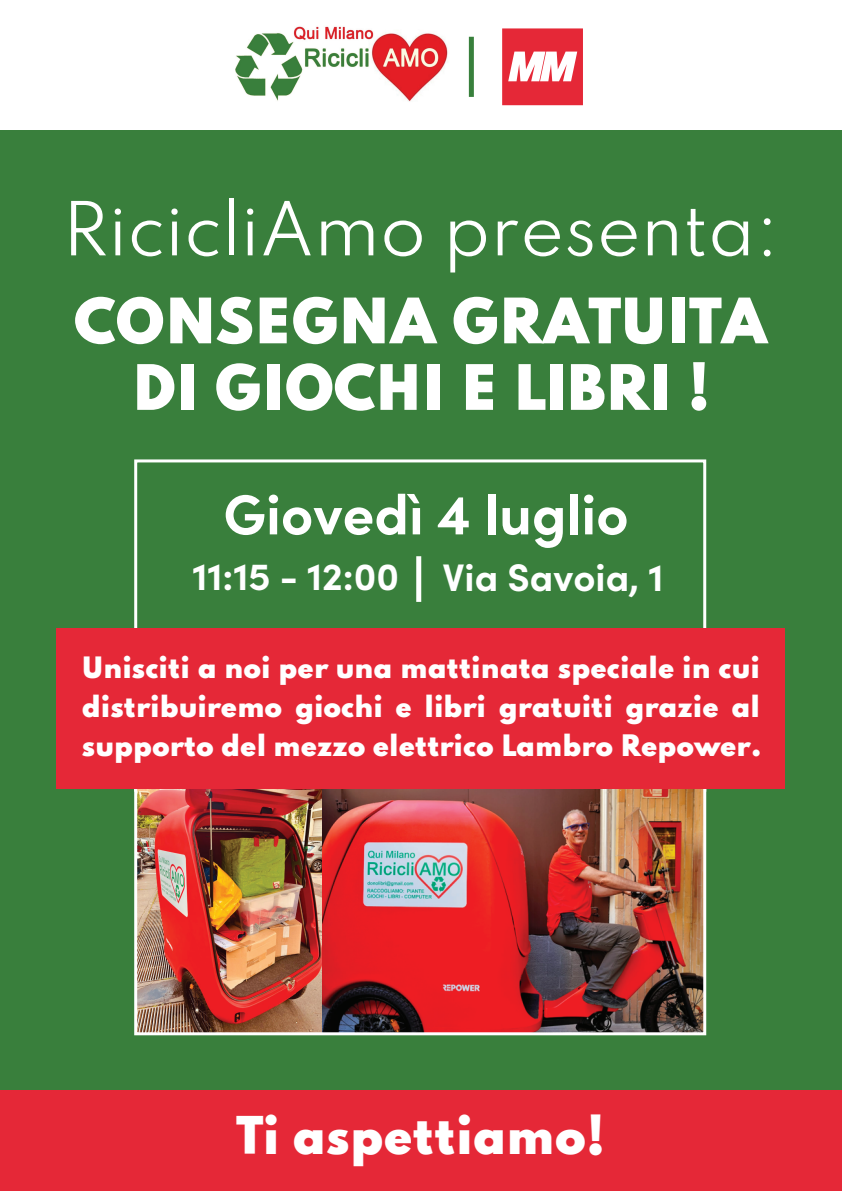
<style>
.page{position:relative;width:842px;height:1191px;background:#fff}
.page>*{position:absolute;margin:0;border:0;box-sizing:border-box;transform-origin:0 0}
.t1{font:66px "Spartan";color:#fff}
.t2{font:700 56.4px "Sofia Pro";color:#fff}
.t3{font:900 55.4px/66.5px "Spartan";color:#fff;text-align:center}
.t4{font:900 46px "Spartan";color:#fff}
.t5{font:700 38.4px "Sofia Pro";color:#fff}
.t6{font:900 26px/39px "Spartan";color:#fff;text-align:justify}
</style>
<div class="page">
<div style="left:0;top:131px;width:842px;height:1060px;background:#397f3c"></div>
<svg style="left:502px;top:28px;width:81px;height:77px"></svg>
<div style="left:469px;top:37px;width:5px;height:60px;background:#38803c"></div>
<img style="left:235px;top:26px;width:213px;height:76px">
<div style="left:134px;top:459px;width:572px;height:332px;background:#397f3c;border:3px solid #fff"></div>
<div style="left:416px;top:556px;width:5px;height:46px;background:#fff"></div>
<img style="left:138px;top:788px;width:185px;height:243px">
<img style="left:323px;top:788px;width:379px;height:243px">
<div style="left:134px;top:772px;width:572px;height:263px;border:3px solid #fff"></div>
<div style="left:0;top:1090px;width:842px;height:101px;background:#e52837"></div>
<div style="left:56px;top:628px;width:728px;height:160px;background:#e52837"></div>
<h1 class="t1" style="left:62px;top:179px;width:718px">RicicliAmo presenta:</h1>
<h3 class="t3" style="left:74px;top:285px;width:695px">CONSEGNA GRATUITA<br>DI GIOCHI E LIBRI !</h3>
<h2 class="t2" style="left:223px;top:471px;width:407px">Giovedì 4 luglio</h2>
<h3 class="t5" style="left:192px;top:547px;width:473px">11:15 - 12:00 Via Savoia, 1</h3>
<p class="t6" style="left:82px;top:646px;width:681px">Unisciti a noi per una mattinata speciale in cui distribuiremo giochi e libri gratuiti grazie al supporto del mezzo elettrico Lambro Repower.</p>
<h3 class="t4" style="left:237px;top:1098px;width:370px">Ti aspettiamo!</h3>
</div>
